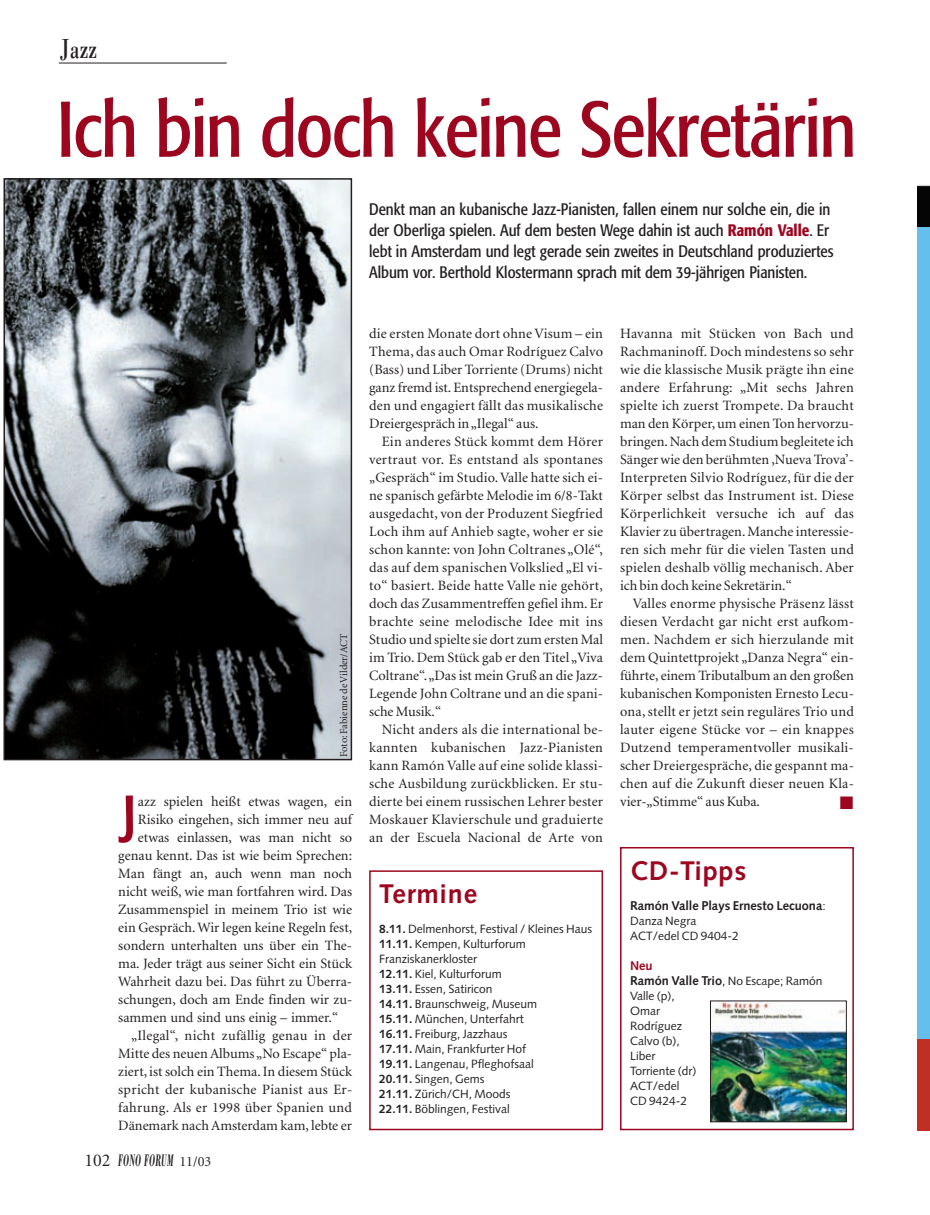
<style>
.page{position:relative;width:930px;height:1215px;background:#fff}
.page>*{position:absolute;margin:0;border:0;box-sizing:border-box;transform-origin:0 0}
.t1{font:condensed 78px "Formata";letter-spacing:-.02em;color:#9d061f}
.t2{font:condensed 66.15px "Formata";color:#9d061f;scale:.95 1}
.t3{font:28.5px "Bodoni";color:#231f20;scale:.7 1}
.t4{font:700 27px "Syntax";letter-spacing:.03em;color:#9d061f}
.t5{font:18px "Zapf Dingbats";color:#9d061f}
.t6{font:italic 700 17.25px "Bodoni";letter-spacing:.025em;color:#231f20;scale:.45 1}
.t7{font:condensed 16.5px/21px "Formata";color:#231f20}
.t8{font:14.25px/18px "Minion";color:#231f20;text-align:justify}
.t9{font:14.25px "Minion";letter-spacing:.02em;color:#231f20}
.t10{font:700 12.75px "Syntax";color:#231f20}
.t11{font:700 12.75px "Syntax";color:#9d061f}
.t12{font:12px/15px "Syntax";color:#231f20}
.t13{font:10.5px "Minion";color:#231f20}
.s1{font-weight:500;color:#9d061f}
.s2{font-family:"Minion";font-weight:400;font-style:normal;font-size:18px}
.s3{font-family:"Minion";font-weight:400;font-style:normal;font-size:14.25px}
.s4{font-weight:700}
.s5{font-weight:400;font-size:12px}
.s6{font-weight:700;font-size:12.75px}
</style>
<div class="page">
<hr style="left:59px;top:63px;width:168px;height:1px;background:#231f20">
<div style="left:918px;top:205px;width:12px;height:843px;background:#64bfec"></div>
<img style="left:918px;top:185px;width:12px;height:42px">
<div style="left:918px;top:1039px;width:12px;height:91px;background:#c02f25"></div>
<img style="left:6px;top:181px;width:343px;height:576px">
<div style="left:3px;top:178px;width:349px;height:582px;border:2px solid #231f20"></div>
<div style="left:620px;top:847px;width:234px;height:283px;border:2px solid #9d061f"></div>
<img style="left:712px;top:1003px;width:133px;height:117px">
<div style="left:710px;top:1001px;width:137px;height:121px;border:1px solid #231f20"></div>
<div style="left:369px;top:870px;width:234px;height:260px;border:2px solid #9d061f"></div>
<h3 class="t3" style="left:60px;top:39px;width:55px">Jazz</h3>
<h1 class="t1" style="left:57px;top:97px;width:802px">Ich bin doch keine Sekretärin</h1>
<p class="t7" style="left:369px;top:200px;width:466px">Denkt man an kubanische Jazz-Pianisten, fallen einem nur solche ein, die in der Oberliga spielen. Auf dem besten Wege dahin ist auch <span class="s1">Ramón Valle</span>. Er lebt in Amsterdam und legt gerade sein zweites in Deutschland produziertes Album vor. Berthold Klostermann sprach mit dem 39-jährigen Pianisten.</p>
<p class="t13" style="left:340px;top:757px;width:125px;rotate:-90deg">Foto: Fabienne de Vilder/ACT</p>
<h2 class="t2" style="left:118px;top:792px;width:21px">J</h2>
<p class="t8" style="left:138px;top:794px;width:216px">azz spielen heißt etwas wagen, ein</p>
<p class="t8" style="left:138px;top:812px;width:216px">Risiko eingehen, sich immer neu auf</p>
<p class="t8" style="left:138px;top:830px;width:216px">etwas einlassen, was man nicht so</p>
<p class="t8" style="left:118px;top:848px;width:235px">genau kennt. Das ist wie beim Sprechen:</p>
<p class="t8" style="left:118px;top:866px;width:235px">Man fängt an, auch wenn man noch</p>
<p class="t8" style="left:118px;top:884px;width:235px">nicht weiß, wie man fortfahren wird. Das</p>
<p class="t8" style="left:118px;top:902px;width:235px">Zusammenspiel in meinem Trio ist wie</p>
<p class="t8" style="left:118px;top:920px;width:235px">ein Gespräch. Wir legen keine Regeln fest,</p>
<p class="t8" style="left:118px;top:938px;width:235px">sondern unterhalten uns über ein The-</p>
<p class="t8" style="left:118px;top:956px;width:235px">ma. Jeder trägt aus seiner Sicht ein Stück</p>
<p class="t8" style="left:118px;top:974px;width:235px">Wahrheit dazu bei. Das führt zu Überra-</p>
<p class="t8" style="left:118px;top:992px;width:235px">schungen, doch am Ende finden wir zu-</p>
<p class="t8" style="left:118px;top:1010px;width:221px">sammen und sind uns einig – immer.“</p>
<p class="t9" style="left:131px;top:1030px;width:223px">„Ilegal“, nicht zufällig genau in der</p>
<p class="t8" style="left:118px;top:1046px;width:235px">Mitte des neuen Albums „No Escape“ pla-</p>
<p class="t8" style="left:118px;top:1064px;width:235px">ziert, ist solch ein Thema. In diesem Stück</p>
<p class="t9" style="left:118px;top:1084px;width:235px">spricht der kubanische Pianist aus Er-</p>
<p class="t9" style="left:118px;top:1102px;width:235px">fahrung. Als er 1998 über Spanien und</p>
<p class="t8" style="left:118px;top:1118px;width:235px">Dänemark nach Amsterdam kam, lebte er</p>
<p class="t6" style="left:84px;top:1155px;width:284px"><span class="s2">102</span> FONO FORUM <span class="s3">11/03</span></p>
<p class="t8" style="left:369px;top:326px;width:235px">die ersten Monate dort ohne Visum – ein Thema, das auch Omar Rodríguez Calvo (Bass) und Liber Torriente (Drums) nicht ganz fremd ist. Entsprechend energiegela&shy;den und engagiert fällt das musikalische Dreiergespräch in „Ilegal“ aus.</p>
<p class="t8" style="left:369px;top:434px;width:235px;text-indent:13px">Ein anderes Stück kommt dem Hörer vertraut vor. Es entstand als spontanes „Gespräch“ im Studio. Valle hatte sich ei&shy;ne spanisch gefärbte Melodie im 6/8-Takt ausgedacht, von der Produzent Siegfried Loch ihm auf Anhieb sagte, woher er sie schon kannte: von John Coltranes „Olé“, das auf dem spanischen Volkslied „El vi&shy;to“ basiert. Beide hatte Valle nie gehört, doch das Zusammentreffen gefiel ihm. Er brachte seine melodische Idee mit ins Studio und spielte sie dort zum ersten Mal im Trio. Dem Stück gab er den Titel „Viva Coltrane“.„Das ist mein Gruß an die Jazz-Legende John Coltrane und an die spani&shy;sche Musik.“</p>
<p class="t8" style="left:369px;top:722px;width:235px;text-indent:13px">Nicht anders als die international be&shy;kannten kubanischen Jazz-Pianisten kann Ramón Valle auf eine solide klassi&shy;sche Ausbildung zurückblicken. Er stu&shy;dierte bei einem russischen Lehrer bester Moskauer Klavierschule und graduierte an der Escuela Nacional de Arte von</p>
<h3 class="t4" style="left:379px;top:883px;width:100px">Termine</h3>
<p class="t12" style="left:379px;top:922px;width:214px"><span class="s4">8.11.</span> Delmenhorst, Festival / Kleines Haus<br><span class="s4">11.11.</span> Kempen, Kulturforum<br>Franziskanerkloster<br><span class="s4">12.11.</span> Kiel, Kulturforum<br><span class="s4">13.11.</span> Essen, Satiricon<br><span class="s4">14.11.</span> Braunschweig, Museum<br><span class="s4">15.11.</span> München, Unterfahrt<br><span class="s4">16.11.</span> Freiburg, Jazzhaus<br><span class="s4">17.11.</span> Main, Frankfurter Hof<br><span class="s4">19.11.</span> Langenau, Pfleghofsaal<br><span class="s4">20.11.</span> Singen, Gems<br><span class="s4">21.11.</span> Zürich/CH, Moods<br><span class="s4">22.11.</span> Böblingen, Festival</p>
<p class="t8" style="left:620px;top:326px;width:235px">Havanna mit Stücken von Bach und Rachmaninoff. Doch mindestens so sehr wie die klassische Musik prägte ihn eine andere Erfahrung: „Mit sechs Jahren spielte ich zuerst Trompete. Da braucht man den Körper, um einen Ton hervorzu&shy;bringen. Nach dem Studium begleitete ich Sänger wie den berühmten ,Nueva Trova’- Interpreten Silvio Rodríguez, für die der Körper selbst das Instrument ist. Diese Körperlichkeit versuche ich auf das Klavier zu übertragen. Manche interessie&shy;ren sich mehr für die vielen Tasten und spielen deshalb völlig mechanisch. Aber ich bin doch keine Sekretärin.“</p>
<p class="t8" style="left:620px;top:596px;width:235px;text-indent:13px">Valles enorme physische Präsenz lässt diesen Verdacht gar nicht erst aufkom&shy;men. Nachdem er sich hierzulande mit dem Quintettprojekt „Danza Negra“ ein&shy;führte, einem Tributalbum an den großen kubanischen Komponisten Ernesto Lecu&shy;ona, stellt er jetzt sein reguläres Trio und lauter eigene Stücke vor – ein knappes Dutzend temperamentvoller musikali&shy;scher Dreiergespräche, die gespannt ma&shy;chen auf die Zukunft dieser neuen Kla&shy;vier-„Stimme“ aus Kuba.</p>
<p class="t5" style="left:840px;top:795px;width:15px">■</p>
<h3 class="t4" style="left:630px;top:859px;width:118px">CD-Tipps</h3>
<p class="t10" style="left:630px;top:900px;width:197px">Ramón Valle Plays Ernesto Lecuona<span class="s5">:</span></p>
<p class="t12" style="left:630px;top:914px;width:110px">Danza Negra<br>ACT/edel CD 9404-2</p>
<p class="t11" style="left:630px;top:960px;width:24px">Neu</p>
<p class="t12" style="left:630px;top:974px;width:194px"><span class="s6">Ramón Valle Trio</span>, No Escape; Ramón<br>Valle (p),<br>Omar<br>Rodríguez<br>Calvo (b),<br>Liber<br>Torriente (dr)<br>ACT/edel<br>CD 9424-2</p>
</div>
